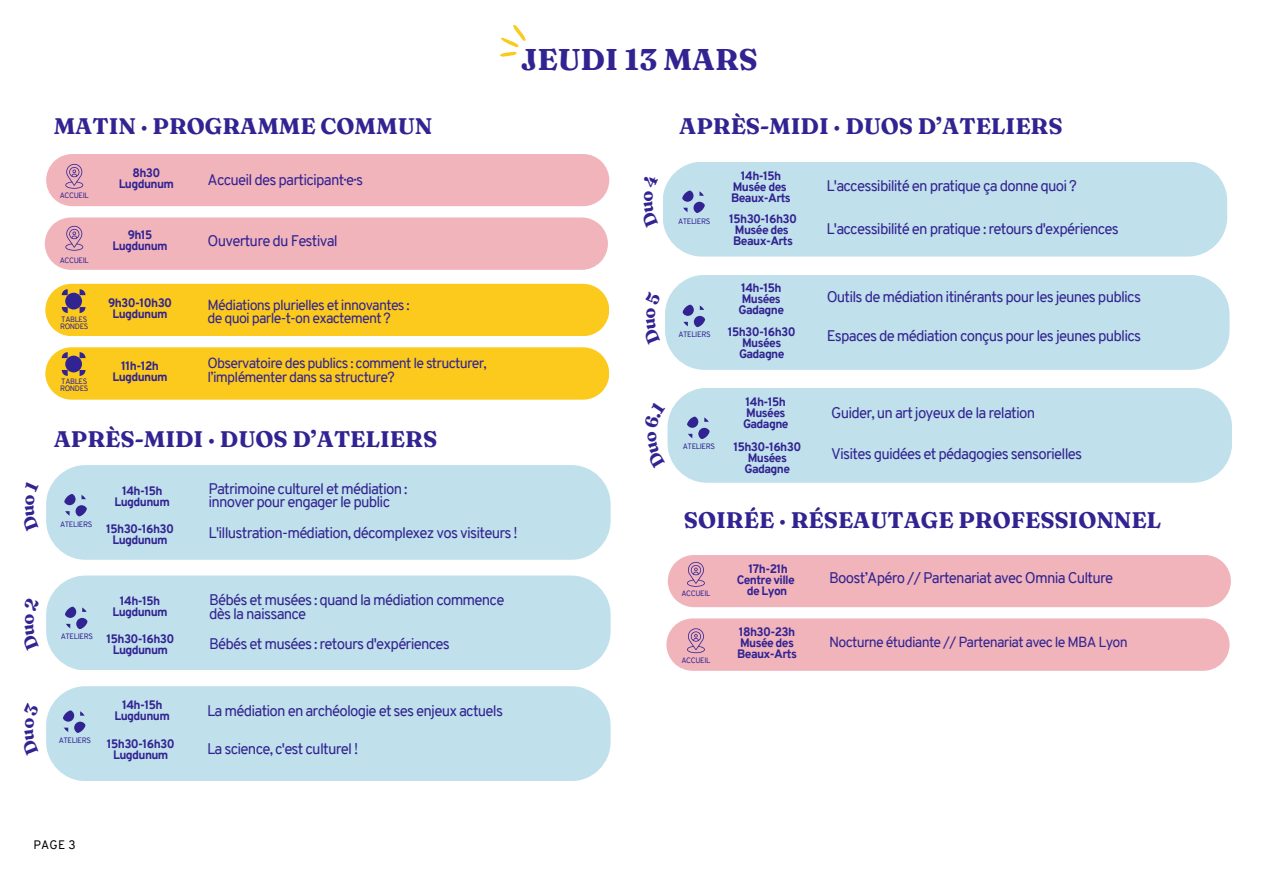
<style>
.page{position:relative;width:1263px;height:894px;background:#fff}
.page>*{position:absolute;margin:0;border:0;box-sizing:border-box;transform-origin:0 0}
.t1{font:700 30px "Fraunces 9 pt";color:#322392}
.t2{font:700 22.5px "Fraunces 9 pt";color:#322392}
.t3{font:15px "Overpass";letter-spacing:-.05em;color:#322392}
.t4{font:14.25px "Overpass";letter-spacing:-.05em;color:#322392}
.t5{font:800 12px/10.9px "Overpass";letter-spacing:-.05em;color:#322392;text-align:center}
.t6{font:12px "Overpass";color:#000}
.t7{font:7.65px "Overpass";letter-spacing:-.05em;color:#322392}
</style>
<div class="page">
<div style="left:46px;top:154px;width:563px;height:52px;background:#f1b4bb"></div>
<div style="left:45px;top:284px;width:564px;height:52px;background:#fbca1c"></div>
<div style="left:65px;top:292px;width:17px;height:17px;background:#322392;border-radius:50%"></div>
<div style="left:45px;top:347px;width:564px;height:52px;background:#fbca1c"></div>
<div style="left:65px;top:355px;width:17px;height:17px;background:#322392;border-radius:50%"></div>
<div style="left:45px;top:217px;width:563px;height:53px;background:#f1b4bb"></div>
<div style="left:46px;top:465px;width:564px;height:94px;background:#c0e0eb;border-radius:39px"></div>
<svg style="left:65px;top:511px;width:5px;height:5px"></svg>
<svg style="left:64px;top:493px;width:12px;height:12px"></svg>
<div style="left:76px;top:505px;width:11px;height:11px;background:#322392;border-radius:50%"></div>
<div style="left:46px;top:575px;width:565px;height:95px;background:#c0e0eb;border-radius:39px"></div>
<svg style="left:66px;top:623px;width:4px;height:5px"></svg>
<svg style="left:64px;top:605px;width:12px;height:12px"></svg>
<svg style="left:76px;top:617px;width:12px;height:12px"></svg>
<div style="left:46px;top:686px;width:565px;height:94px;background:#c0e0eb;border-radius:39px"></div>
<svg style="left:63px;top:727px;width:5px;height:5px"></svg>
<svg style="left:62px;top:709px;width:12px;height:12px"></svg>
<svg style="left:74px;top:721px;width:12px;height:12px"></svg>
<svg style="left:80px;top:711px;width:4px;height:4px"></svg>
<div style="left:665px;top:275px;width:564px;height:95px;background:#c0e0eb;border-radius:39px"></div>
<svg style="left:683px;top:322px;width:5px;height:5px"></svg>
<svg style="left:682px;top:304px;width:12px;height:12px"></svg>
<div style="left:694px;top:316px;width:11px;height:11px;background:#322392;border-radius:50%"></div>
<svg style="left:700px;top:305px;width:4px;height:5px"></svg>
<svg style="left:500px;top:24px;width:26px;height:33px"></svg>
<div style="left:663px;top:162px;width:564px;height:94px;background:#c0e0eb;border-radius:39px"></div>
<svg style="left:682px;top:190px;width:11px;height:12px"></svg>
<svg style="left:693px;top:202px;width:12px;height:11px"></svg>
<svg style="left:699px;top:191px;width:5px;height:5px"></svg>
<div style="left:668px;top:388px;width:564px;height:94px;background:#c0e0eb;border-radius:39px"></div>
<svg style="left:688px;top:433px;width:4px;height:5px"></svg>
<svg style="left:686px;top:416px;width:12px;height:11px"></svg>
<svg style="left:698px;top:427px;width:12px;height:12px"></svg>
<svg style="left:704px;top:417px;width:5px;height:5px"></svg>
<div style="left:668px;top:555px;width:563px;height:52px;background:#f1b4bb"></div>
<div style="left:666px;top:618px;width:563px;height:52px;background:#f1b4bb"></div>
<h1 class="t2" style="left:54px;top:112px;width:380px">MATIN · PROGRAMME COMMUN</h1>
<h2 class="t5" style="left:119px;top:168px;width:57px">8h30<br>Lugdunum</h2>
<p class="t3" style="left:208px;top:173px;width:157px">Accueil des participant·e·s</p>
<p class="t7" style="left:60px;top:192px;width:30px">ACCUEIL</p>
<h6 class="t5" style="left:112px;top:230px;width:57px">9h15<br>Lugdunum</h6>
<h4 class="t3" style="left:208px;top:234px;width:132px">Ouverture du Festival</h4>
<p class="t7" style="left:60px;top:257px;width:30px">ACCUEIL</p>
<p class="t5" style="left:108px;top:298px;width:66px">9h30-10h30</p>
<h6 class="t7" style="left:61px;top:316px;width:27px">TABLES</h6>
<p class="t5" style="left:112px;top:309px;width:57px">Lugdunum</p>
<h6 class="t7" style="left:60px;top:323px;width:30px">RONDES</h6>
<p class="t5" style="left:121px;top:362px;width:39px">11h-12h</p>
<h6 class="t7" style="left:61px;top:378px;width:27px">TABLES</h6>
<p class="t5" style="left:112px;top:373px;width:57px">Lugdunum</p>
<h6 class="t7" style="left:60px;top:385px;width:30px">RONDES</h6>
<h4 class="t4" style="left:208px;top:299px;width:204px">Médiations plurielles et innovantes :</h4>
<p class="t4" style="left:208px;top:312px;width:185px">de quoi parle-t-on exactement ?</p>
<h4 class="t4" style="left:208px;top:357px;width:281px">Observatoire des publics : comment le structurer,</h4>
<p class="t4" style="left:208px;top:371px;width:189px">l’implémenter dans sa structure?</p>
<p class="t1" style="left:521px;top:41px;width:238px">JEUDI 13 MARS</p>
<h6 class="t2" style="left:679px;top:112px;width:385px">APRÈS-MIDI · DUOS D’ATELIERS</h6>
<p class="t7" style="left:678px;top:218px;width:34px">ATELIERS</p>
<h3 class="t7" style="left:678px;top:331px;width:34px">ATELIERS</h3>
<h5 class="t5" style="left:731px;top:172px;width:61px">14h-15h<br>Musée des<br>Beaux-Arts</h5>
<p class="t5" style="left:729px;top:215px;width:69px">15h30-16h30<br>Musée des<br>Beaux-Arts</p>
<h4 class="t5" style="left:739px;top:283px;width:47px;text-align:left">14h-15h<br>Musées<br>Gadagne</h4>
<h4 class="t5" style="left:728px;top:327px;width:69px">15h30-16h30<br>Musées<br>Gadagne</h4>
<p class="t3" style="left:826px;top:180px;width:252px">L'accessibilité en pratique ça donne quoi ?</p>
<h4 class="t3" style="left:826px;top:222px;width:294px">L'accessibilité en pratique : retours d'expériences</h4>
<h2 class="t3" style="left:827px;top:290px;width:316px">Outils de médiation itinérants pour les jeunes publics</h2>
<p class="t3" style="left:827px;top:329px;width:316px">Espaces de médiation conçus pour les jeunes publics</p>
<h6 class="t2" style="left:54px;top:425px;width:385px">APRÈS-MIDI · DUOS D’ATELIERS</h6>
<h4 class="t3" style="left:208px;top:482px;width:201px">Patrimoine culturel et médiation :</h4>
<p class="t3" style="left:208px;top:495px;width:183px">innover pour engager le public</p>
<p class="t3" style="left:208px;top:527px;width:311px">L'illustration-médiation, décomplexez vos visiteurs !</p>
<h6 class="t5" style="left:115px;top:486px;width:57px">14h-15h<br>Lugdunum</h6>
<h6 class="t5" style="left:106px;top:524px;width:69px">15h30-16h30<br>Lugdunum</h6>
<h4 class="t7" style="left:60px;top:521px;width:34px">ATELIERS</h4>
<p class="t7" style="left:61px;top:633px;width:34px">ATELIERS</p>
<h2 class="t5" style="left:112px;top:596px;width:57px">14h-15h<br>Lugdunum</h2>
<h3 class="t5" style="left:107px;top:634px;width:69px">15h30-16h30<br>Lugdunum</h3>
<p class="t7" style="left:59px;top:737px;width:34px">ATELIERS</p>
<h4 class="t5" style="left:115px;top:700px;width:57px">14h-15h<br>Lugdunum</h4>
<h3 class="t5" style="left:107px;top:739px;width:69px">15h30-16h30<br>Lugdunum</h3>
<p class="t6" style="left:33px;top:840px;width:44px">PAGE 3</p>
<p class="t3" style="left:209px;top:594px;width:297px">Bébés et musées : quand la médiation commence</p>
<h6 class="t3" style="left:209px;top:607px;width:99px">dès la naissance</h6>
<h4 class="t3" style="left:209px;top:637px;width:242px">Bébés et musées : retours d'expériences</h4>
<p class="t3" style="left:207px;top:704px;width:298px">La médiation en archéologie et ses enjeux actuels</p>
<h6 class="t3" style="left:207px;top:742px;width:153px">La science, c'est culturel !</h6>
<p class="t7" style="left:683px;top:443px;width:34px">ATELIERS</p>
<p class="t5" style="left:743px;top:397px;width:47px;text-align:left">14h-15h<br>Musées<br>Gadagne</p>
<p class="t5" style="left:733px;top:443px;width:69px">15h30-16h30<br>Musées<br>Gadagne</p>
<p class="t3" style="left:831px;top:407px;width:205px">Guider, un art joyeux de la relation</p>
<p class="t3" style="left:831px;top:447px;width:253px">Visites guidées et pédagogies sensorielles</p>
<p class="t2" style="left:684px;top:506px;width:479px">SOIRÉE · RÉSEAUTAGE PROFESSIONNEL</p>
<p class="t7" style="left:681px;top:589px;width:30px">ACCUEIL</p>
<p class="t7" style="left:681px;top:657px;width:30px">ACCUEIL</p>
<p class="t5" style="left:737px;top:564px;width:60px">17h-21h<br>Centre ville de Lyon</p>
<p class="t3" style="left:829px;top:572px;width:286px">Boost’Apéro // Partenariat avec Omnia Culture</p>
<p class="t5" style="left:737px;top:627px;width:61px;text-align:left">18h30-23h<br>Musée des<br>Beaux-Arts</p>
<p class="t4" style="left:829px;top:636px;width:300px">Nocturne étudiante // Partenariat avec le MBA Lyon</p>
</div>
